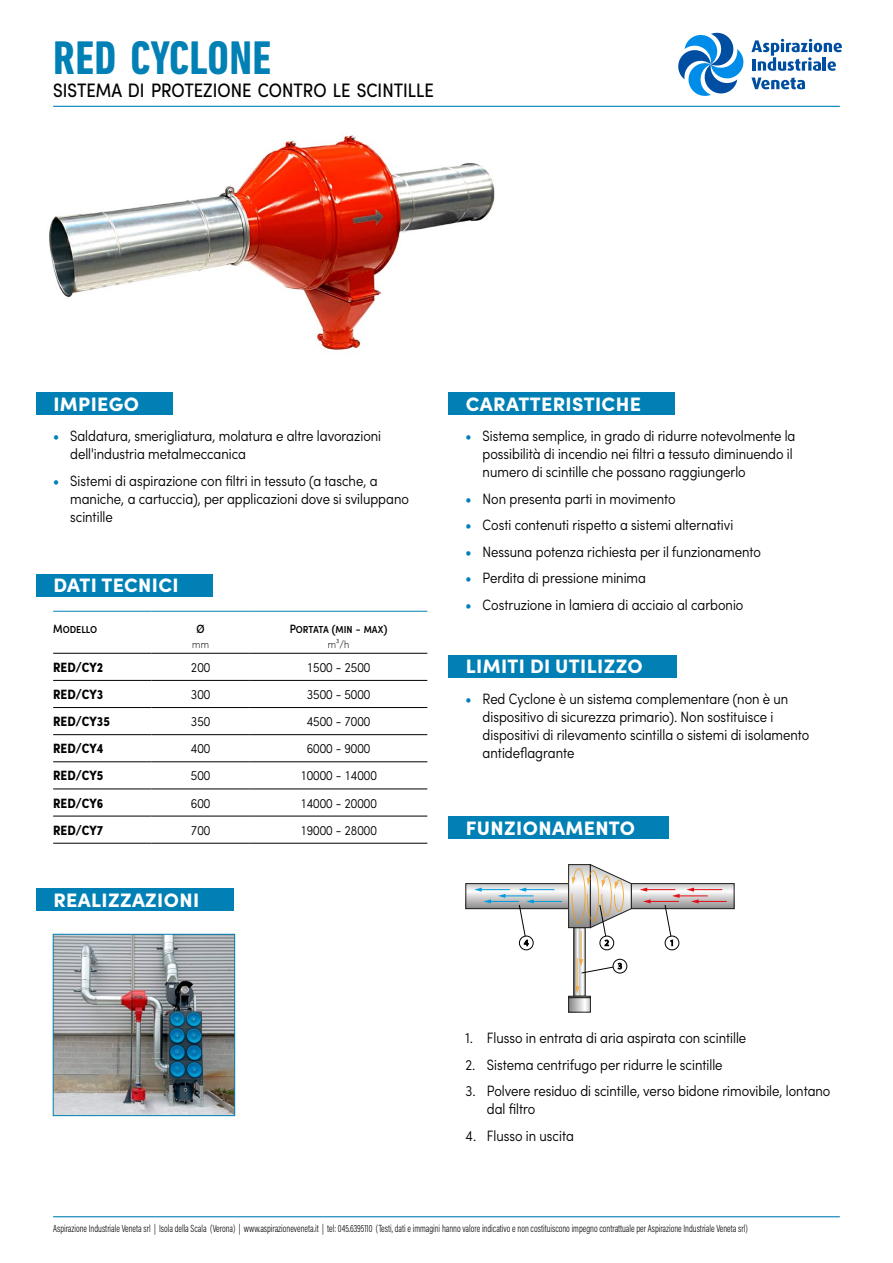
<style>
.page{position:relative;width:893px;height:1263px;background:#fff}
.page>*{position:absolute;margin:0;border:0;box-sizing:border-box;transform-origin:0 0}
.t1{font:700 condensed 48px "DIN Next LT Pro";letter-spacing:.01em;color:#0080b5}
.t2{font:900 19.5px "Sofia Pro";letter-spacing:.02em;color:#fff}
.t3{font:condensed 19.5px "Sofia Pro";color:#000}
.t4{font:300 condensed 15px/18px "Sofia Pro";color:#000}
.t5{font:300 condensed 13.5px "Sofia Pro";color:#000}
.t6{font:700 condensed 13.5px "Sofia Pro";color:#000}
.t7{font:500 condensed 12px "Sofia Pro";color:#000}
.t8{font:300 10.5px "Acumin Pro Cond";color:#000;scale:.85 1}
.t9{font:200 condensed 10.5px "Sofia Pro";color:#000}
.s1{font-weight:700;color:#0080b5}
</style>
<div class="page">
<hr style="left:53px;top:106px;width:787px;height:1px;background:#0080b5">
<hr style="left:53px;top:1216px;width:787px;height:1px;background:#0080b5">
<img style="left:49px;top:135px;width:446px;height:216px">
<img style="left:55px;top:936px;width:178px;height:178px">
<div style="left:53px;top:934px;width:182px;height:182px;border:1px solid #0080b5"></div>
<svg style="left:751px;top:39px;width:91px;height:32px"></svg>
<svg style="left:751px;top:77px;width:54px;height:12px"></svg>
<svg style="left:678px;top:32px;width:66px;height:64px"></svg>
<div style="left:36px;top:574px;width:177px;height:23px;background:#0080b5"></div>
<svg style="left:53px;top:652px;width:374px;height:191px"></svg>
<hr style="left:53px;top:680px;width:98px;height:1px;background:#000">
<hr style="left:53px;top:707px;width:98px;height:1px;background:#000">
<hr style="left:53px;top:843px;width:98px;height:1px;background:#000">
<hr style="left:151px;top:680px;width:99px;height:1px;background:#000">
<hr style="left:151px;top:843px;width:99px;height:1px;background:#000">
<hr style="left:250px;top:680px;width:177px;height:1px;background:#000">
<hr style="left:250px;top:843px;width:177px;height:1px;background:#000">
<hr style="left:151px;top:707px;width:99px;height:1px;background:#000">
<hr style="left:250px;top:707px;width:177px;height:1px;background:#000">
<hr style="left:250px;top:734px;width:177px;height:1px;background:#000">
<hr style="left:250px;top:761px;width:177px;height:1px;background:#000">
<hr style="left:250px;top:789px;width:177px;height:1px;background:#000">
<hr style="left:53px;top:653px;width:98px;height:1px;background:#000">
<hr style="left:53px;top:734px;width:98px;height:1px;background:#000">
<hr style="left:53px;top:761px;width:98px;height:1px;background:#000">
<hr style="left:53px;top:789px;width:98px;height:1px;background:#000">
<hr style="left:151px;top:653px;width:99px;height:1px;background:#000">
<hr style="left:250px;top:653px;width:177px;height:1px;background:#000">
<hr style="left:151px;top:734px;width:99px;height:1px;background:#000">
<hr style="left:151px;top:761px;width:99px;height:1px;background:#000">
<hr style="left:151px;top:789px;width:99px;height:1px;background:#000">
<hr style="left:151px;top:816px;width:99px;height:1px;background:#000">
<hr style="left:250px;top:816px;width:177px;height:1px;background:#000">
<hr style="left:53px;top:816px;width:98px;height:1px;background:#000">
<hr style="left:53px;top:611px;width:98px;height:1px;background:#0080b5">
<hr style="left:151px;top:611px;width:99px;height:1px;background:#0080b5">
<hr style="left:250px;top:611px;width:177px;height:1px;background:#0080b5">
<div style="left:449px;top:816px;width:220px;height:23px;background:#0080b5"></div>
<div style="left:665px;top:936px;width:14px;height:14px;border:1px solid #000;border-radius:50%"></div>
<div style="left:519px;top:936px;width:14px;height:14px;border:1px solid #000;border-radius:50%"></div>
<svg style="left:468px;top:885px;width:99px;height:22px"></svg>
<div style="left:466px;top:883px;width:103px;height:26px;border:1px solid #1d1d1c"></div>
<svg style="left:633px;top:885px;width:99px;height:22px"></svg>
<div style="left:631px;top:883px;width:103px;height:26px;border:1px solid #1d1d1c"></div>
<div style="left:568px;top:864px;width:22px;height:64px;border:1px solid #1d1d1c"></div>
<svg style="left:570px;top:999px;width:18px;height:11px"></svg>
<div style="left:568px;top:996px;width:22px;height:2px;border:1px solid #1d1d1c"></div>
<hr style="left:678px;top:895px;width:30px;height:1px;background:#e20e18">
<hr style="left:532px;top:901px;width:30px;height:1px;background:#009ddf">
<hr style="left:697px;top:901px;width:30px;height:1px;background:#e20e18">
<svg style="left:691px;top:899px;width:8px;height:4px"></svg>
<svg style="left:686px;top:887px;width:36px;height:5px"></svg>
<svg style="left:640px;top:887px;width:40px;height:59px"></svg>
<svg style="left:569px;top:864px;width:63px;height:133px"></svg>
<svg style="left:474px;top:887px;width:80px;height:59px"></svg>
<div style="left:449px;top:392px;width:226px;height:23px;background:#0080b5"></div>
<div style="left:449px;top:655px;width:228px;height:23px;background:#0080b5"></div>
<div style="left:36px;top:392px;width:137px;height:23px;background:#0080b5"></div>
<div style="left:36px;top:888px;width:197px;height:23px;background:#0080b5"></div>
<h1 class="t1" style="left:53px;top:31px;width:220px">RED CYCLONE</h1>
<h2 class="t3" style="left:53px;top:77px;width:382px">SISTEMA DI PROTEZIONE CONTRO LE SCINTILLE</h2>
<h2 class="t2" style="left:53px;top:388px;width:87px">IMPIEGO</h2>
<p class="t4" style="left:70px;top:427px;width:312px;text-indent:-17px"><span class="s1">•</span> Saldatura, smerigliatura, molatura e altre lavorazioni dell'industria metalmeccanica</p>
<p class="t4" style="left:70px;top:471px;width:340px;text-indent:-17px"><span class="s1">•</span> Sistemi di aspirazione con filtri in tessuto (a tasche, a maniche, a cartuccia), per applicazioni dove si sviluppano scintille</p>
<h2 class="t2" style="left:466px;top:388px;width:177px">CARATTERISTICHE</h2>
<p class="t4" style="left:483px;top:427px;width:314px;text-indent:-17px"><span class="s1">•</span> Sistema semplice, in grado di ridurre notevolmente la possibilità di incendio nei filtri a tessuto diminuendo il numero di scintille che possano raggiungerlo</p>
<p class="t4" style="left:466px;top:489px;width:211px"><span class="s1">•</span> Non presenta parti in movimento</p>
<p class="t4" style="left:466px;top:516px;width:269px"><span class="s1">•</span> Costi contenuti rispetto a sistemi alternativi</p>
<p class="t4" style="left:466px;top:542px;width:297px"><span class="s1">•</span> Nessuna potenza richiesta per il funzionamento</p>
<p class="t4" style="left:466px;top:569px;width:182px"><span class="s1">•</span> Perdita di pressione minima</p>
<p class="t4" style="left:466px;top:595px;width:279px"><span class="s1">•</span> Costruzione in lamiera di acciaio al carbonio</p>
<h2 class="t2" style="left:53px;top:570px;width:127px">DATI TECNICI</h2>
<p class="t7" style="left:53px;top:621px;width:46px">Modello</p>
<p class="t7" style="left:197px;top:621px;width:10px">Ø</p>
<p class="t7" style="left:290px;top:621px;width:99px">Portata (min - max)</p>
<p class="t9" style="left:192px;top:637px;width:18px">mm</p>
<p class="t9" style="left:328px;top:637px;width:23px">m3/h</p>
<p class="t6" style="left:53px;top:659px;width:52px">RED/CY2</p>
<p class="t5" style="left:191px;top:658px;width:21px">200</p>
<p class="t5" style="left:307px;top:658px;width:65px">1500 - 2500</p>
<p class="t6" style="left:53px;top:686px;width:52px">RED/CY3</p>
<p class="t5" style="left:191px;top:686px;width:21px">300</p>
<p class="t5" style="left:307px;top:686px;width:65px">3500 - 5000</p>
<p class="t6" style="left:53px;top:713px;width:58px">RED/CY35</p>
<p class="t5" style="left:191px;top:713px;width:21px">350</p>
<p class="t5" style="left:307px;top:713px;width:65px">4500 - 7000</p>
<p class="t6" style="left:53px;top:740px;width:52px">RED/CY4</p>
<p class="t5" style="left:191px;top:740px;width:21px">400</p>
<p class="t5" style="left:307px;top:740px;width:65px">6000 - 9000</p>
<p class="t6" style="left:53px;top:767px;width:52px">RED/CY5</p>
<p class="t5" style="left:191px;top:767px;width:21px">500</p>
<p class="t5" style="left:300px;top:767px;width:78px">10000 - 14000</p>
<p class="t6" style="left:53px;top:794px;width:52px">RED/CY6</p>
<p class="t5" style="left:191px;top:794px;width:21px">600</p>
<p class="t5" style="left:300px;top:794px;width:78px">14000 - 20000</p>
<p class="t6" style="left:53px;top:821px;width:52px">RED/CY7</p>
<p class="t5" style="left:191px;top:821px;width:21px">700</p>
<p class="t5" style="left:300px;top:821px;width:78px">19000 - 28000</p>
<h2 class="t2" style="left:466px;top:812px;width:171px">FUNZIONAMENTO</h2>
<h2 class="t2" style="left:466px;top:651px;width:178px">LIMITI DI UTILIZZO</h2>
<p class="t4" style="left:483px;top:689px;width:328px;text-indent:-17px"><span class="s1">•</span> Red Cyclone è un sistema complementare (non è un dispositivo di sicurezza primario). Non sostituisce i dispositivi di rilevamento scintilla o sistemi di isolamento antideflagrante</p>
<h2 class="t2" style="left:53px;top:884px;width:147px">REALIZZAZIONI</h2>
<p class="t4" style="left:466px;top:1028px;width:282px">1. Flusso in entrata di aria aspirata con scintille</p>
<p class="t4" style="left:466px;top:1055px;width:258px">2. Sistema centrifugo per ridurre le scintille</p>
<p class="t4" style="left:487px;top:1081px;width:345px;text-indent:-21px">3. Polvere residuo di scintille, verso bidone rimovibile, lontano dal filtro</p>
<p class="t4" style="left:466px;top:1126px;width:110px">4. Flusso in uscita</p>
<p class="t8" style="left:53px;top:1222px;width:819px">Aspirazione Industriale Veneta srl | Isola della Scala (Verona) | www.aspirazioneveneta.it | tel: 045.6395110 (Testi, dati e immagini hanno valore indicativo e non costituiscono impegno contrattuale per Aspirazione Industriale Veneta srl)</p>
</div>
